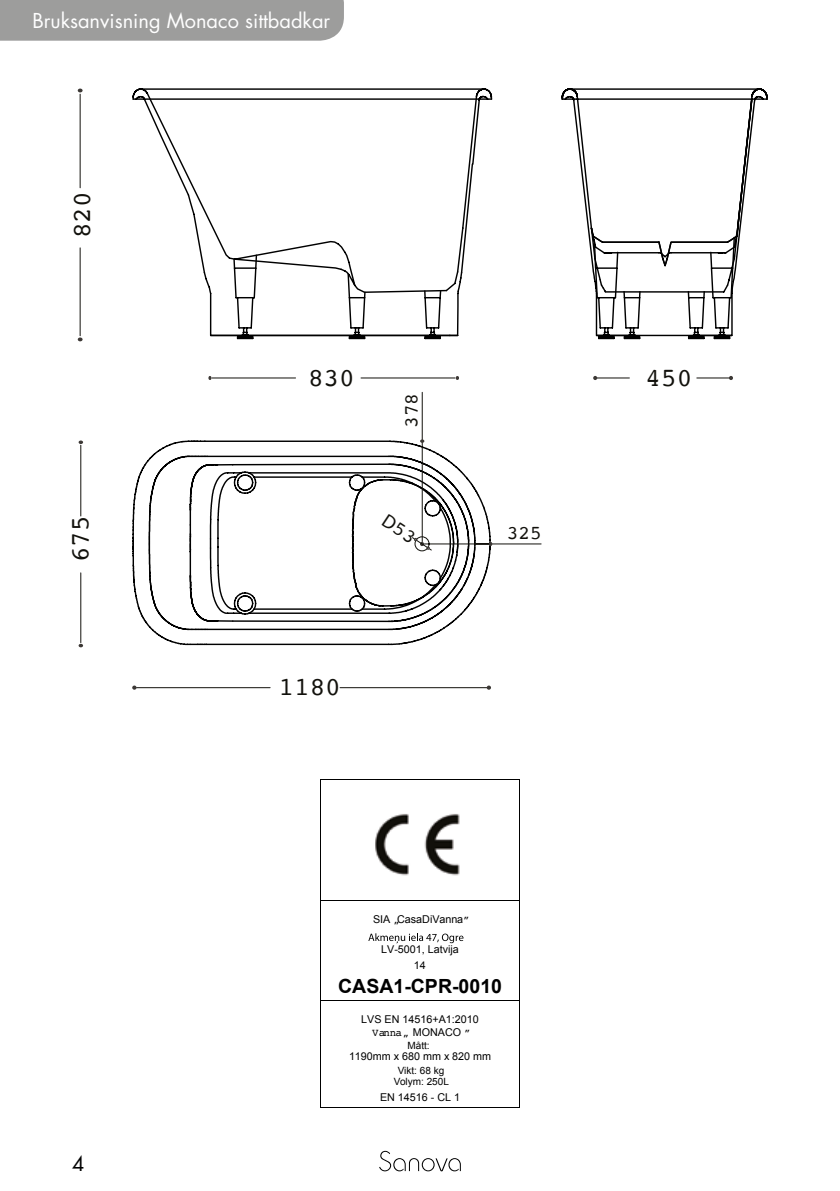
<style>
.page{position:relative;width:840px;height:1191px;background:#fff}
.page>*{position:absolute;margin:0;border:0;box-sizing:border-box;transform-origin:0 0}
.t1{font:26px "Courier";color:#12110c}
.t2{font:25.8px "Courier";color:#12110c}
.t3{font:20px "Futura Std";color:#fff}
.t4{font:20px "Futura Std";color:#000}
.t5{font:700 19.6px "Arial";color:#000}
.t6{font:19.4px "Courier";color:#12110c}
.t7{font:10.8px/15.6px "Arial";color:#000;text-align:center}
.t8{font:10.8px "Courier";letter-spacing:-.045em;color:#000}
.t9{font:10px/12px "Arial";color:#000;text-align:center}
.s1{font-family:"Courier"}
.s2{font-family:"Arial"}
</style>
<div class="page">
<svg style="left:379px;top:1150px;width:55px;height:21px"></svg>
<svg style="left:448px;top:1158px;width:12px;height:13px"></svg>
<div style="left:0;top:0;width:344px;height:41px;background:#9d9d9c"></div>
<svg style="left:561px;top:88px;width:207px;height:249px"></svg>
<hr style="left:80px;top:445px;width:1px;height:71px;background:#12110c">
<hr style="left:80px;top:573px;width:1px;height:69px;background:#12110c">
<svg style="left:79px;top:440px;width:4px;height:4px"></svg>
<svg style="left:79px;top:644px;width:4px;height:3px"></svg>
<svg style="left:132px;top:440px;width:309px;height:206px"></svg>
<svg style="left:148px;top:455px;width:303px;height:8px"></svg>
<svg style="left:148px;top:463px;width:304px;height:168px"></svg>
<svg style="left:188px;top:463px;width:273px;height:160px"></svg>
<svg style="left:208px;top:376px;width:251px;height:4px"></svg>
<hr style="left:596px;top:378px;width:33px;height:1px;background:#12110c">
<svg style="left:593px;top:376px;width:4px;height:4px"></svg>
<hr style="left:696px;top:378px;width:33px;height:1px;background:#12110c">
<svg style="left:728px;top:376px;width:4px;height:4px"></svg>
<svg style="left:132px;top:88px;width:360px;height:249px"></svg>
<hr style="left:80px;top:94px;width:1px;height:94px;background:#12110c">
<hr style="left:80px;top:248px;width:1px;height:88px;background:#12110c">
<svg style="left:78px;top:89px;width:5px;height:3px"></svg>
<svg style="left:78px;top:337px;width:5px;height:4px"></svg>
<hr style="left:421px;top:392px;width:1px;height:149px;background:#12110c">
<svg style="left:420px;top:439px;width:4px;height:4px"></svg>
<hr style="left:136px;top:687px;width:134px;height:1px;background:#12110c">
<svg style="left:132px;top:685px;width:4px;height:4px"></svg>
<hr style="left:340px;top:687px;width:146px;height:1px;background:#12110c">
<svg style="left:486px;top:685px;width:4px;height:4px"></svg>
<hr style="left:320px;top:779px;width:199px;height:1px;background:#000">
<hr style="left:320px;top:780px;width:1px;height:120px;background:#000">
<hr style="left:519px;top:780px;width:1px;height:120px;background:#000">
<svg style="left:368px;top:933px;width:95px;height:10px"></svg>
<hr style="left:320px;top:900px;width:199px;height:1px;background:#000">
<hr style="left:320px;top:900px;width:1px;height:100px;background:#000">
<hr style="left:519px;top:900px;width:1px;height:100px;background:#000">
<hr style="left:320px;top:1000px;width:199px;height:1px;background:#000">
<hr style="left:320px;top:1001px;width:1px;height:106px;background:#000">
<hr style="left:320px;top:1107px;width:199px;height:1px;background:#000">
<hr style="left:519px;top:1001px;width:1px;height:106px;background:#000">
<img style="left:375px;top:814px;width:85px;height:62px">
<svg style="left:209px;top:470px;width:332px;height:146px"></svg>
<h3 class="t3" style="left:32px;top:8px;width:299px">Bruksanvisning Monaco sittbadkar</h3>
<h1 class="t1" style="left:62px;top:238px;width:48px;rotate:-90deg">820</h1>
<h1 class="t1" style="left:60px;top:562px;width:48px;rotate:-90deg">675</h1>
<h3 class="t4" style="left:72px;top:1150px;width:14px">4</h3>
<h2 class="t2" style="left:308px;top:357px;width:48px">830</h2>
<h2 class="t2" style="left:645px;top:357px;width:48px">450</h2>
<h3 class="t6" style="left:396px;top:428px;width:36px;rotate:-90deg">378</h3>
<h2 class="t2" style="left:278px;top:667px;width:64px">1180</h2>
<h3 class="t6" style="left:506px;top:518px;width:36px">325</h3>
<p class="t7" style="left:373px;top:911px;width:98px">SIA <span class="s1">„</span>CasaDiVanna<span class="s1">”</span></p>
<p class="t7" style="left:381px;top:941px;width:79px">LV-5001, Latvija<br>14</p>
<h3 class="t5" style="left:338px;top:973px;width:165px">CASA1-CPR-0010</h3>
<p class="t7" style="left:361px;top:1011px;width:119px">LVS EN 14516+A1:2010</p>
<p class="t8" style="left:372px;top:1023px;width:100px">Vanna „ <span class="s2">MONACO</span> ”</p>
<p class="t7" style="left:349px;top:1048px;width:143px">1190mm x 680 mm x 820 mm</p>
<p class="t7" style="left:380px;top:1089px;width:82px">EN 14516 - CL 1</p>
<p class="t9" style="left:407px;top:1039px;width:24px">Mått:</p>
<p class="t9" style="left:393px;top:1064px;width:57px">Vikt: 68 kg<br>Volym: 250L</p>
</div>
